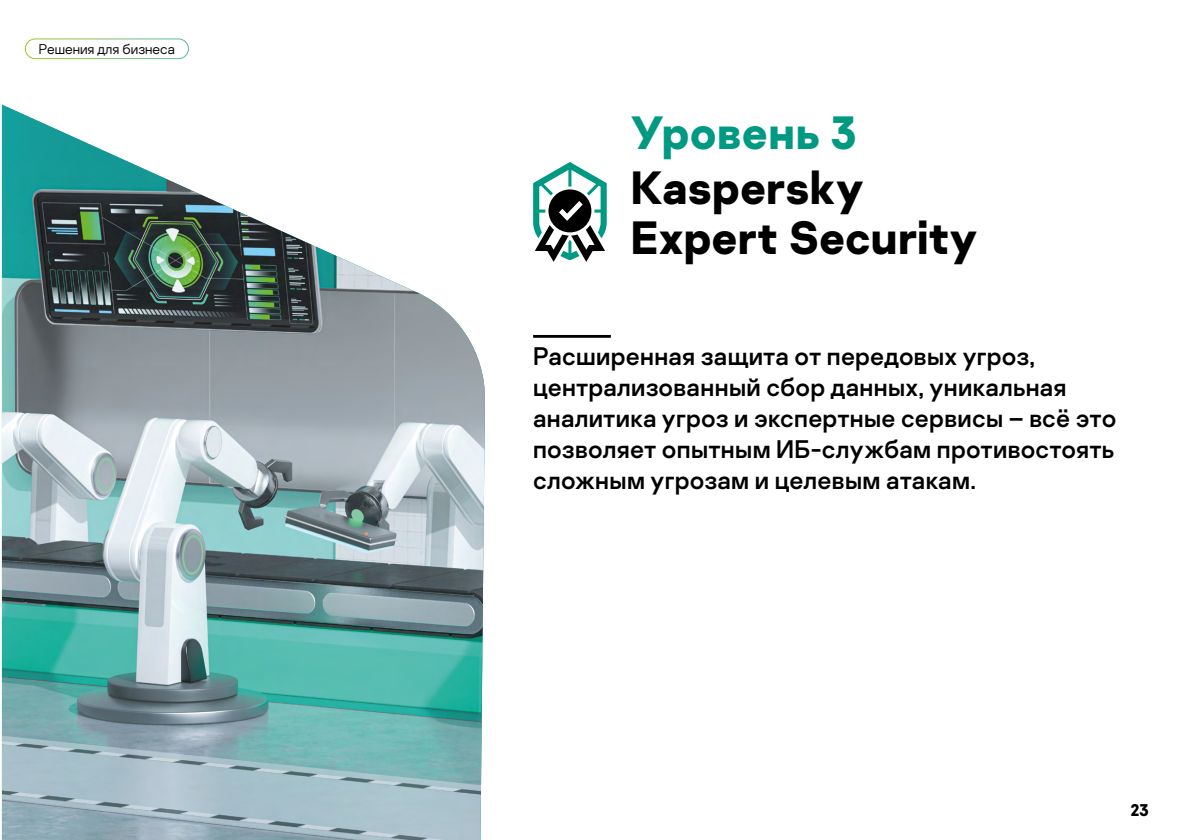
<style>
.page{position:relative;width:1191px;height:840px;background:#fff}
.page>*{position:absolute;margin:0;border:0;box-sizing:border-box;transform-origin:0 0}
.t1{font:700 46.6px/50.8px "Kaspersky Sans";color:#000}
.t2{font:700 46.6px "Kaspersky Sans";letter-spacing:.005em;color:#009982}
.t3{font:25.4px/31px "Kaspersky Sans";letter-spacing:.01em;color:#000}
.t4{font:700 17px "Kaspersky Sans";color:#000}
.t5{font:300 14px "Kaspersky Sans";color:#000}
</style>
<div class="page">
<hr style="left:533px;top:335px;width:78px;height:2px;background:#000">
<img style="left:2px;top:105px;width:483px;height:734px">
<svg style="left:533px;top:162px;width:74px;height:100px"></svg>
<div style="left:25px;top:39px;width:164px;height:20px;border:1px solid #fff;border-radius:10px"></div>
<p class="t5" style="left:39px;top:41px;width:137px">Решения для бизнеса</p>
<h1 class="t2" style="left:630px;top:103px;width:228px">Уровень 3</h1>
<h1 class="t1" style="left:630px;top:162px;width:348px">Kaspersky<br>Expert Security</h1>
<p class="t3" style="left:533px;top:340px;width:584px">Расширенная защита от передовых угроз, централизованный сбор данных, уникальная аналитика угроз и экспертные сервисы – всё это позволяет опытным ИБ-службам противостоять сложным угрозам и целевым атакам.</p>
<p class="t4" style="left:1130px;top:799px;width:20px">23</p>
</div>
